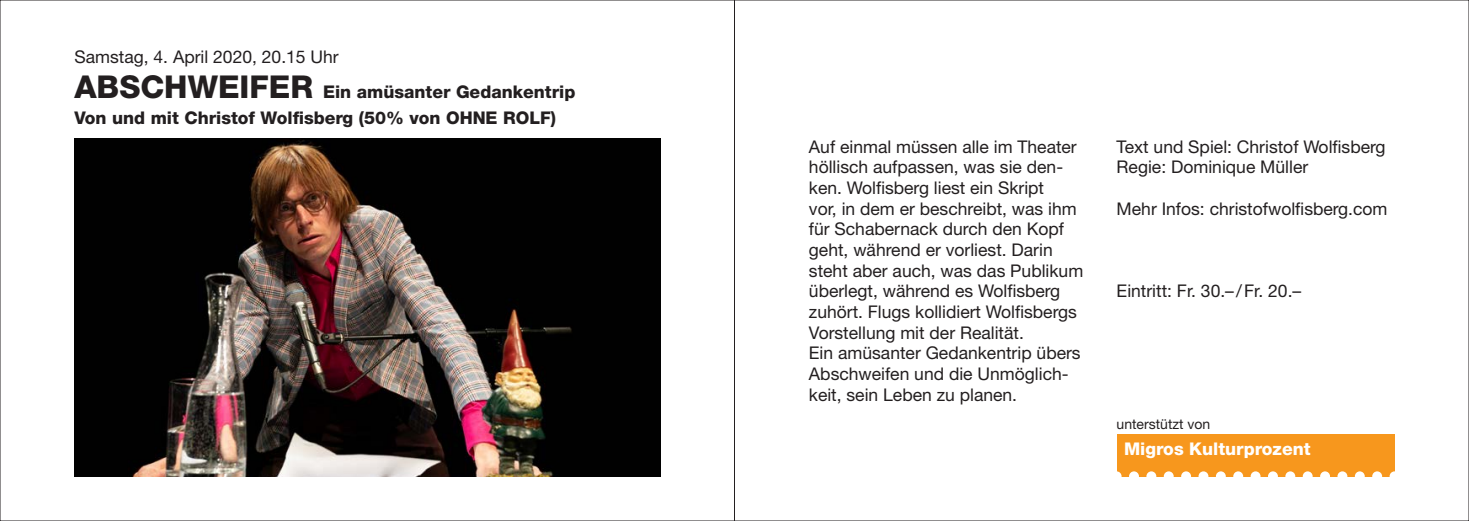
<style>
.page{position:relative;width:1469px;height:521px;background:#fff}
.page>*{position:absolute;margin:0;border:0;box-sizing:border-box;transform-origin:0 0}
.Lauftext{font:17.5px/20.7px "Helvetica Neue";color:#231f20}
.Titel_innen_18_18{font:800 17.5px "Helvetica Neue";color:#231f20}
.Sponsoren{font:800 17.5px "Helvetica Neue";color:#fff}
.Lauftext-2{font:14px "Helvetica Neue";color:#231f20}
.s1{font-size:31.5px}
</style>
<div class="page">
<img style="left:74px;top:139px;width:586px;height:337px">
<div style="left:1116px;top:434px;width:278px;height:42px;background:#f7971d"></div>
<div style="left:1389px;top:471px;width:10px;height:10px;background:#fff;border-radius:50%"></div>
<div style="left:1372px;top:471px;width:10px;height:10px;background:#fff;border-radius:50%"></div>
<div style="left:1354px;top:471px;width:10px;height:10px;background:#fff;border-radius:50%"></div>
<div style="left:1337px;top:471px;width:10px;height:10px;background:#fff;border-radius:50%"></div>
<div style="left:1320px;top:471px;width:9px;height:10px;background:#fff;border-radius:50%"></div>
<div style="left:1302px;top:471px;width:10px;height:10px;background:#fff;border-radius:50%"></div>
<div style="left:1285px;top:471px;width:10px;height:10px;background:#fff;border-radius:50%"></div>
<div style="left:1267px;top:471px;width:10px;height:10px;background:#fff;border-radius:50%"></div>
<div style="left:1250px;top:471px;width:10px;height:10px;background:#fff;border-radius:50%"></div>
<div style="left:1233px;top:471px;width:10px;height:10px;background:#fff;border-radius:50%"></div>
<div style="left:1215px;top:471px;width:10px;height:10px;background:#fff;border-radius:50%"></div>
<div style="left:1198px;top:471px;width:10px;height:10px;background:#fff;border-radius:50%"></div>
<div style="left:1181px;top:471px;width:10px;height:10px;background:#fff;border-radius:50%"></div>
<div style="left:1163px;top:471px;width:10px;height:10px;background:#fff;border-radius:50%"></div>
<div style="left:1146px;top:471px;width:10px;height:10px;background:#fff;border-radius:50%"></div>
<div style="left:1129px;top:471px;width:9px;height:10px;background:#fff;border-radius:50%"></div>
<div style="left:1111px;top:471px;width:10px;height:10px;background:#fff;border-radius:50%"></div>
<p class="Lauftext" style="left:74px;top:47px;width:266px">Samstag, 4. April 2020, 20.15 Uhr</p>
<p class="Titel_innen_18_18" style="left:74px;top:82px;width:502px"><span class="s1">ABSCHWEIFER</span> Ein amüsanter Gedankentrip</p>
<p class="Titel_innen_18_18" style="left:74px;top:108px;width:483px">Von und mit Christof Wolfisberg (50% von OHNE ROLF)</p>
<p class="Lauftext" style="left:809px;top:136px;width:276px">Auf einmal müssen alle im Theater höllisch aufpassen, was sie den&shy;ken. Wolfisberg liest ein Skript<br>vor, in dem er beschreibt, was ihm für Schabernack durch den Kopf geht, während er vorliest. Darin steht aber auch, was das Publikum überlegt, während es Wolfisberg zuhört. Flugs kollidiert Wolfisbergs Vorstellung mit der Realität.</p>
<p class="Lauftext" style="left:809px;top:342px;width:273px">Ein amüsanter Gedankentrip übers<br>Abschweifen und die Unmöglich&shy;keit, sein Leben zu planen.</p>
<p class="Lauftext" style="left:1116px;top:136px;width:270px">Text und Spiel: Christof Wolfisberg</p>
<p class="Lauftext" style="left:1116px;top:157px;width:193px">Regie: Dominique Müller</p>
<p class="Lauftext" style="left:1116px;top:198px;width:272px">Mehr Infos: christofwolfisberg.com</p>
<p class="Lauftext" style="left:1116px;top:280px;width:186px">Eintritt: Fr. 30.–/Fr. 20.–</p>
<p class="Lauftext-2" style="left:1116px;top:416px;width:95px">unterstützt von</p>
<p class="Sponsoren" style="left:1124px;top:438px;width:188px">Migros Kulturprozent</p>
</div>
